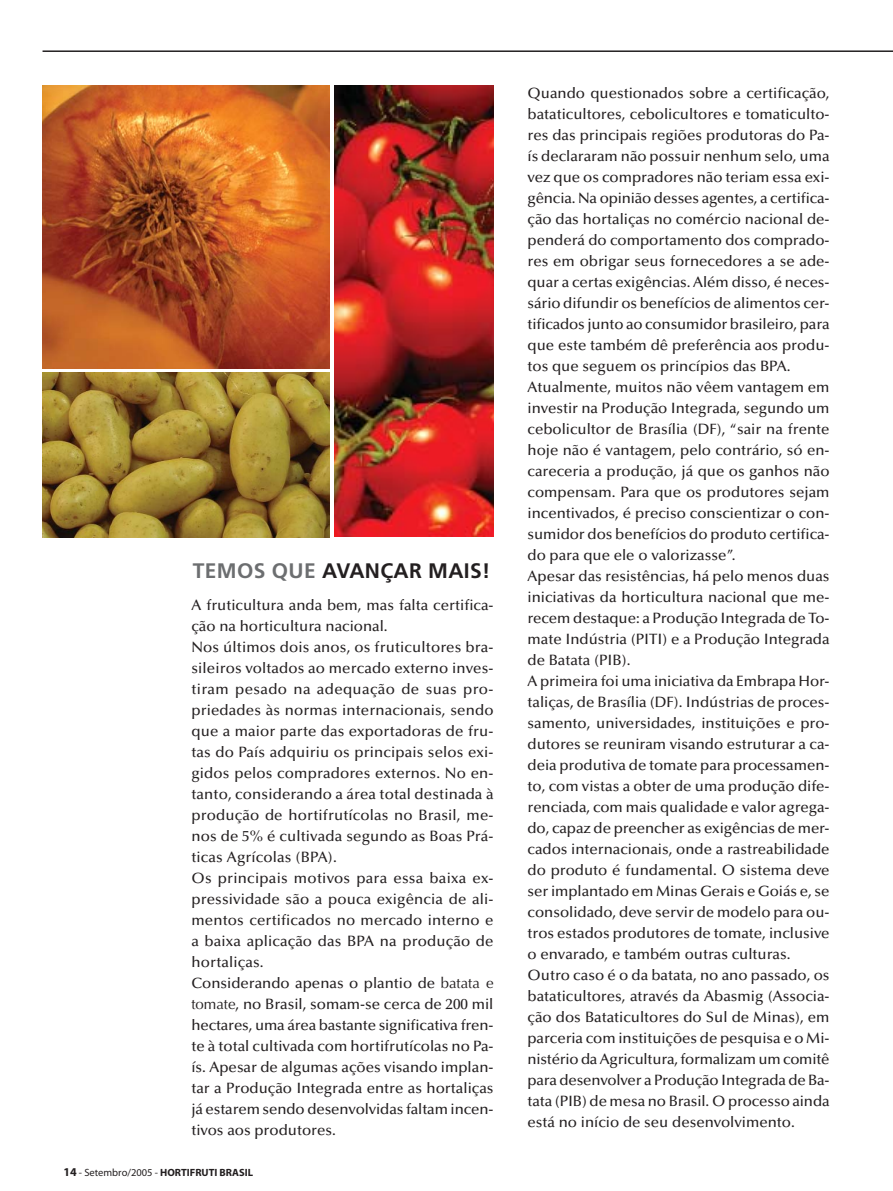
<style>
.page{position:relative;width:893px;height:1191px;background:#fff}
.page>*{position:absolute;margin:0;border:0;box-sizing:border-box;transform-origin:0 0}
.t1{font:700 21px "Frutiger";letter-spacing:.015em;color:#231f20}
.t2{font:500 15px/21px "Optima";color:#231f20}
.t3{font:700 10.5px "Myriad";color:#231f20}
.s1{color:#6c6e70}
.s2{font-weight:400}
.s3{font-size:12px}
</style>
<div class="page">
<hr style="left:43px;top:50px;width:849px;height:2px;background:#231f20">
<img style="left:43px;top:85px;width:286px;height:283px">
<img style="left:334px;top:85px;width:159px;height:451px">
<img style="left:43px;top:373px;width:286px;height:165px">
<h1 class="t1" style="left:193px;top:562px;width:299px"><span class="s1">TEMOS QUE</span> AVANÇAR MAIS!</h1>
<p class="t2" style="left:191px;top:596px;width:303px">A fruticultura anda bem, mas falta certifica&shy;ção na horticultura nacional.<br>Nos últimos dois anos, os fruticultores bra&shy;sileiros voltados ao mercado externo inves&shy;tiram pesado na adequação de suas pro&shy;priedades às normas internacionais, sendo que a maior parte das exportadoras de fru&shy;tas do País adquiriu os principais selos exi&shy;gidos pelos compradores externos. No en&shy;tanto, considerando a área total destinada à produção de hortifrutícolas no Brasil, me&shy;nos de 5% é cultivada segundo as Boas Prá&shy;ticas Agrícolas (BPA).<br>Os principais motivos para essa baixa ex&shy;pressividade são a pouca exigência de ali&shy;mentos certificados no mercado interno e a baixa aplicação das BPA na produção de hortaliças.<br>Considerando apenas o plantio de <span class="s2">batata e tomate</span>, no Brasil, somam-se cerca de 200 mil hectares, uma área bastante significativa fren&shy;te à total cultivada com hortifrutícolas no Pa&shy;ís. Apesar de algumas ações visando implan&shy;tar a Produção Integrada entre as hortaliças já estarem sendo desenvolvidas faltam incen&shy;tivos aos produtores.</p>
<p class="t3" style="left:63px;top:1169px;width:191px"><span class="s3">14</span> <span class="s2">- Setembro/2005 -</span> HORTIFRUTI BRASIL</p>
<p class="t2" style="left:527px;top:84px;width:303px">Quando questionados sobre a certificação, bataticultores, cebolicultores e tomaticulto&shy;res das principais regiões produtoras do Pa&shy;ís declararam não possuir nenhum selo, uma vez que os compradores não teriam essa exi&shy;gência. Na opinião desses agentes, a certifica&shy;ção das hortaliças no comércio nacional de&shy;penderá do comportamento dos comprado&shy;res em obrigar seus fornecedores a se ade&shy;quar a certas exigências. Além disso, é neces&shy;sário difundir os benefícios de alimentos cer&shy;tificados junto ao consumidor brasileiro, para que este também dê preferência aos produ&shy;tos que seguem os princípios das BPA.<br>Atualmente, muitos não vêem vantagem em investir na Produção Integrada, segundo um cebolicultor de Brasília (DF), “sair na frente hoje não é vantagem, pelo contrário, só en&shy;careceria a produção, já que os ganhos não compensam. Para que os produtores sejam incentivados, é preciso conscientizar o con&shy;sumidor dos benefícios do produto certifica&shy;do para que ele o valorizasse”.<br>Apesar das resistências, há pelo menos duas iniciativas da horticultura nacional que me&shy;recem destaque: a Produção Integrada de To&shy;mate Indústria (PITI) e a Produção Integrada de Batata (PIB).<br>A primeira foi uma iniciativa da Embrapa Hor&shy;taliças, de Brasília (DF). Indústrias de proces&shy;samento, universidades, instituições e pro&shy;dutores se reuniram visando estruturar a ca&shy;deia produtiva de tomate para processamen&shy;to, com vistas a obter de uma produção dife&shy;renciada, com mais qualidade e valor agrega&shy;do, capaz de preencher as exigências de mer&shy;cados internacionais, onde a rastreabilidade do produto é fundamental. O sistema deve ser implantado em Minas Gerais e Goiás e, se consolidado, deve servir de modelo para ou&shy;tros estados produtores de tomate, inclusive o envarado, e também outras culturas.<br>Outro caso é o da batata, no ano passado, os bataticultores, através da Abasmig (Associa&shy;ção dos Bataticultores do Sul de Minas), em parceria com instituições de pesquisa e o Mi&shy;nistério da Agricultura, formalizam um comitê para desenvolver a Produção Integrada de Ba&shy;tata (PIB) de mesa no Brasil. O processo ainda está no início de seu desenvolvimento.</p>
</div>
